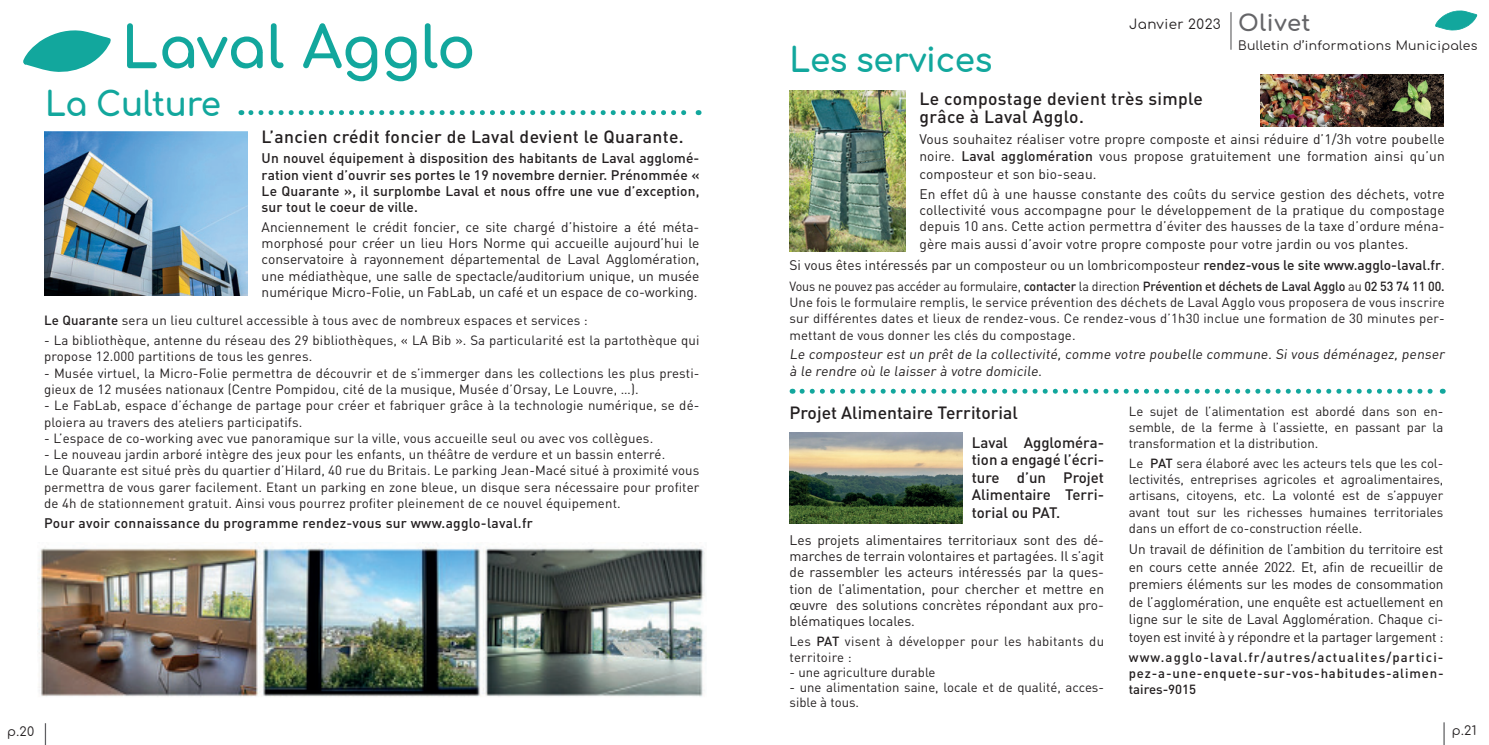
<style>
.page{position:relative;width:1489px;height:745px;background:#fff}
.page>*{position:absolute;margin:0;border:0;box-sizing:border-box;transform-origin:0 0}
.t1{font:700 57.5px "Comfortaa";color:#12a79d}
.t2{font:700 33.75px "Comfortaa";letter-spacing:-.01em;color:#12a79d;scale:.96 1}
.t3{font:700 22.5px "Comfortaa";letter-spacing:.03em;color:#656568}
.t4{font:500 17.5px/17.5px "DIN";letter-spacing:.02em;color:#231f20}
.t5{font:500 17.5px "DIN";color:#231f20}
.t6{font:500 15px/17.5px "DIN";color:#231f20;text-align:justify}
.t7{font:13.75px/16.2px "DIN";color:#231f20;text-align:justify}
.t8{font:500 13.75px/16.2px "DIN";letter-spacing:.01em;color:#231f20;text-align:justify}
.t9{font:13.5px "Comfortaa";letter-spacing:.03em;color:#231f20}
.t10{font:13.25px/16.2px "DIN";letter-spacing:.01em;color:#231f20}
.t11{font:13.12px/16.2px "DIN";color:#231f20;text-align:justify}
.t12{font:13.12px/16.2px "DIN";color:#231f20;text-align:justify;scale:.95 1}
.t13{font:500 13.12px/16.2px "DIN";letter-spacing:.065em;color:#231f20;text-align:justify}
.t14{font:13.12px/16.2px "DIN";letter-spacing:.02em;color:#231f20}
.t15{font:12.5px "Comfortaa";color:#231f20}
.t16{font:12.38px "Comfortaa";letter-spacing:.03em;color:#231f20}
.s1{font-weight:500}
</style>
<div class="page">
<hr style="left:1230px;top:12px;width:1px;height:38px;background:#5f5f62">
<svg style="left:45px;top:723px;width:1px;height:21px"></svg>
<svg style="left:1443px;top:722px;width:1px;height:22px"></svg>
<img style="left:44px;top:132px;width:203px;height:163px">
<svg style="left:802px;top:388px;width:640px;height:5px"></svg>
<svg style="left:23px;top:30px;width:88px;height:42px"></svg>
<svg style="left:1435px;top:10px;width:43px;height:21px"></svg>
<svg style="left:251px;top:110px;width:448px;height:5px"></svg>
<img style="left:37px;top:542px;width:668px;height:155px">
<img style="left:1260px;top:75px;width:183px;height:51px">
<img style="left:789px;top:91px;width:116px;height:160px">
<img style="left:789px;top:432px;width:173px;height:91px">
<h3 class="t3" style="left:1237px;top:2px;width:74px">Olivet</h3>
<p class="t16" style="left:1237px;top:34px;width:241px">Bulletin d’informations Municipales</p>
<h1 class="t1" style="left:121px;top:-5px;width:356px">Laval Agglo</h1>
<p class="t9" style="left:1128px;top:12px;width:93px">Janvier 2023</p>
<h2 class="t2" style="left:789px;top:29px;width:213px">Les services</h2>
<p class="t4" style="left:919px;top:89px;width:285px">Le compostage devient très simple grâce à Laval Agglo.</p>
<p class="t7" style="left:919px;top:130px;width:527px;line-height:17.5px">Vous souhaitez réaliser votre propre composte et ainsi réduire d’1/3h votre poubelle noire. <span class="s1">Laval agglomération</span> vous propose gratuitement une formation ainsi qu’un composteur et son bio-seau.</p>
<p class="t7" style="left:919px;top:185px;width:527px">En effet dû à une hausse constante des coûts du service gestion des déchets, votre collectivité vous accompagne pour le développement de la pratique du compostage depuis 10 ans. Cette action permettra d’éviter des hausses de la taxe d’ordure ména-</p>
<p class="t7" style="left:789px;top:233px;width:656px;line-height:21px;text-indent:130px">gère mais aussi d’avoir votre propre composte pour votre jardin ou vos plantes.<br>Si vous êtes intéressés par un composteur ou un lombricomposteur <span class="s1">rendez-vous le site www.agglo-laval.fr</span>.</p>
<p class="t12" style="left:789px;top:277px;width:691px">Vous ne pouvez pas accéder au formulaire, <span class="s1">contacter</span> la direction <span class="s1">Prévention et déchets de Laval Agglo</span> au <span class="s1">02 53 74 11 00.<br></span>Une fois le formulaire remplis, le service prévention des déchets de Laval Agglo vous proposera de vous inscrire sur différentes dates et lieux de rendez-vous. Ce rendez-vous d’1h30 inclue une formation de 30 minutes per&shy;mettant de vous donner les clés du compostage.</p>
<p class="t7" style="left:789px;top:346px;width:659px">Le composteur est un prêt de la collectivité, comme votre poubelle commune. Si vous déménagez, penser à le rendre où le laisser à votre domicile.</p>
<h2 class="t2" style="left:45px;top:73px;width:185px">La Culture</h2>
<p class="t4" style="left:261px;top:128px;width:423px">L’ancien crédit foncier de Laval devient le Quarante.</p>
<p class="t8" style="left:261px;top:150px;width:439px">Un nouvel équipement à disposition des habitants de Laval agglomé&shy;ration vient d’ouvrir ses portes le 19 novembre dernier. Prénommée « Le Quarante », il surplombe Laval et nous offre une vue d’exception, sur tout le coeur de ville.</p>
<p class="t7" style="left:261px;top:218px;width:439px">Anciennement le crédit foncier, ce site chargé d’histoire a été méta&shy;morphosé pour créer un lieu Hors Norme qui accueille aujourd’hui le conservatoire à rayonnement départemental de Laval Agglomération, une médiathèque, une salle de spectacle/auditorium unique, un musée numérique Micro-Folie, un FabLab, un café et un espace de co-working.</p>
<p class="t10" style="left:44px;top:312px;width:545px"><span class="s1">Le Quarante</span> sera un lieu culturel accessible à tous avec de nombreux espaces et services :</p>
<p class="t10" style="left:44px;top:332px;width:656px">- La bibliothèque, antenne du réseau des 29 bibliothèques, « LA Bib ». Sa particularité est la partothèque qui propose 12.000 partitions de tous les genres.</p>
<p class="t10" style="left:44px;top:364px;width:656px">- Musée virtuel, la Micro-Folie permettra de découvrir et de s’immerger dans les collections les plus presti&shy;gieux de 12 musées nationaux (Centre Pompidou, cité de la musique, Musée d’Orsay, Le Louvre, …).</p>
<p class="t10" style="left:44px;top:397px;width:656px">- Le FabLab, espace d’échange de partage pour créer et fabriquer grâce à la technologie numérique, se dé&shy;ploiera au travers des ateliers participatifs.</p>
<p class="t10" style="left:44px;top:429px;width:610px">- L’espace de co-working avec vue panoramique sur la ville, vous accueille seul ou avec vos collègues.</p>
<p class="t10" style="left:44px;top:445px;width:656px">- Le nouveau jardin arboré intègre des jeux pour les enfants, un théâtre de verdure et un bassin enterré.<br>Le Quarante est situé près du quartier d’Hilard, 40 rue du Britais. Le parking Jean-Macé situé à proximité vous permettra de vous garer facilement. Etant un parking en zone bleue, un disque sera nécessaire pour profiter de 4h de stationnement gratuit. Ainsi vous pourrez profiter pleinement de ce nouvel équipement.</p>
<p class="t8" style="left:44px;top:514px;width:490px">Pour avoir connaissance du programme rendez-vous sur www.agglo-laval.fr</p>
<p class="t11" style="left:1128px;top:402px;width:316px">Le sujet de l’alimentation est abordé dans son en&shy;semble, de la ferme à l’assiette, en passant par la transformation et la distribution.</p>
<p class="t11" style="left:1128px;top:454px;width:316px">Le <span class="s1">PAT</span> sera élaboré avec les acteurs tels que les col&shy;lectivités, entreprises agricoles et agroalimentaires, artisans, citoyens, etc. La volonté est de s’appuyer avant tout sur les richesses humaines territoriales dans un effort de co-construction réelle.</p>
<p class="t7" style="left:1128px;top:539px;width:316px;line-height:17.5px">Un travail de définition de l’ambition du territoire est en cours cette année 2022. Et, afin de recueillir de premiers éléments sur les modes de consommation de l’agglomération, une enquête est actuellement en ligne sur le site de Laval Agglomération. Chaque ci&shy;toyen est invité à y répondre et la partager largement :</p>
<p class="t13" style="left:1128px;top:647px;width:316px">www.agglo-laval.fr/autres/actualites/partici&shy;pez-a-une-enquete-sur-vos-habitudes-alimen&shy;taires-9015</p>
<p class="t5" style="left:789px;top:401px;width:230px">Projet Alimentaire Territorial</p>
<p class="t6" style="left:971px;top:432px;width:134px">Laval Aggloméra&shy;tion a engagé l’écri&shy;ture d’un Projet Alimentaire Terri&shy;torial ou PAT.</p>
<p class="t7" style="left:789px;top:531px;width:316px">Les projets alimentaires territoriaux sont des dé&shy;marches de terrain volontaires et partagées. Il s’agit de rassembler les acteurs intéressés par la ques&shy;tion de l’alimentation, pour chercher et mettre en œuvre des solutions concrètes répondant aux pro&shy;blématiques locales.</p>
<p class="t14" style="left:789px;top:632px;width:316px">Les <span class="s1">PAT</span> visent à développer pour les habitants du territoire :</p>
<p class="t11" style="left:789px;top:663px;width:147px">- une agriculture durable</p>
<p class="t11" style="left:789px;top:679px;width:316px;line-height:15px">- une alimentation saine, locale et de qualité, acces&shy;sible à tous.</p>
<p class="t15" style="left:7px;top:720px;width:29px">p.20</p>
<p class="t15" style="left:1451px;top:719px;width:26px">p.21</p>
</div>
